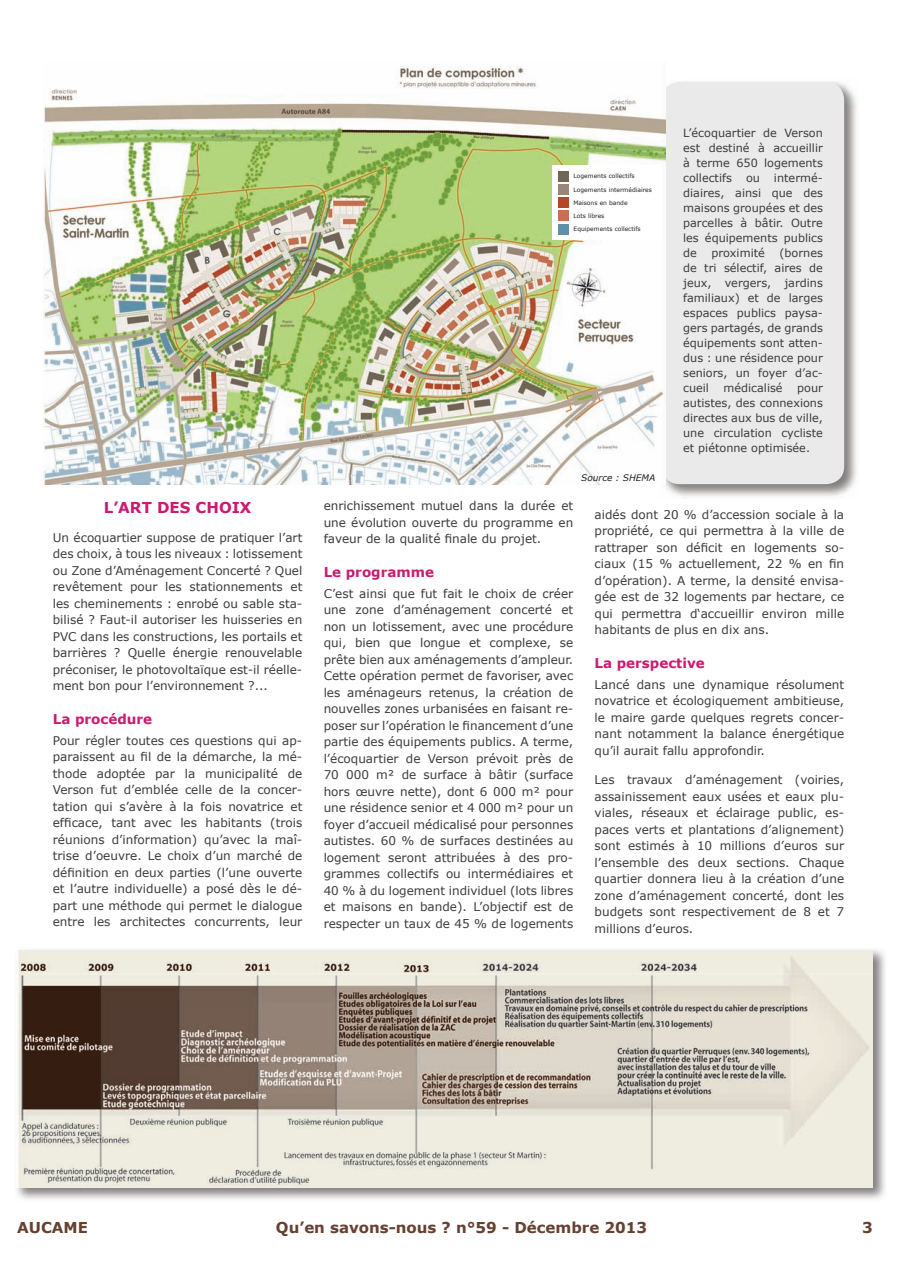
<style>
.page{position:relative;width:897px;height:1267px;background:#fff}
.page>*{position:absolute;margin:0;border:0;box-sizing:border-box;transform-origin:0 0}
.t1{font:700 15px "Verdana";color:#674031}
.t2{font:700 15px "Verdana";color:#cb1a6f}
.t3{font:700 13.5px "Verdana";color:#cb1a6f}
.t4{font:12px/16.5px "Verdana";color:#3b3c3c;text-align:justify}
.t5{font:11.25px/15px "Verdana";color:#3b3c3c;text-align:justify}
.t6{font:italic 9px "Verdana";color:#231f20}
.t7{font:6px "Verdana";color:#231f20}
</style>
<div class="page">
<img style="left:665px;top:81px;width:192px;height:416px">
<div style="left:661px;top:82px;width:183px;height:402px;background:#e9eae9;border-radius:18px"></div>
<img style="left:43px;top:66px;width:622px;height:418px">
<div style="left:552px;top:165px;width:109px;height:75px;background:#fff"></div>
<div style="left:558px;top:197px;width:11px;height:11px;background:#b44728"></div>
<div style="left:558px;top:224px;width:11px;height:10px;background:#5e91a8"></div>
<div style="left:558px;top:211px;width:11px;height:10px;background:#c7714e"></div>
<div style="left:558px;top:184px;width:11px;height:11px;background:#9b8578"></div>
<div style="left:558px;top:171px;width:11px;height:10px;background:#706557"></div>
<img style="left:16px;top:949px;width:869px;height:250px">
<img style="left:17px;top:950px;width:855px;height:237px">
<p class="t2" style="left:104px;top:496px;width:149px">L’ART DES CHOIX</p>
<p class="t4" style="left:53px;top:529px;width:251px">Un écoquartier suppose de pratiquer l’art des choix, à tous les niveaux : lotissement ou Zone d’Aménagement Concerté ? Quel revêtement pour les stationnements et les cheminements : enrobé ou sable sta&shy;bilisé ? Faut-il autoriser les huisseries en PVC dans les constructions, les portails et barrières ? Quelle énergie renouvelable préconiser, le photovoltaïque est-il réelle&shy;ment bon pour l’environnement ?...</p>
<p class="t3" style="left:53px;top:709px;width:101px">La procédure</p>
<p class="t4" style="left:53px;top:732px;width:251px">Pour régler toutes ces questions qui ap&shy;paraissent au fil de la démarche, la mé&shy;thode adoptée par la municipalité de Verson fut d’emblée celle de la concer&shy;tation qui s’avère à la fois novatrice et efficace, tant avec les habitants (trois réunions d’information) qu’avec la maî&shy;trise d’oeuvre. Le choix d’un marché de définition en deux parties (l’une ouverte et l’autre individuelle) a posé dès le dé&shy;part une méthode qui permet le dialogue entre les architectes concurrents, leur</p>
<p class="t7" style="left:573px;top:172px;width:63px">Logements collectifs</p>
<p class="t7" style="left:573px;top:185px;width:80px">Logements intermédiaires</p>
<p class="t7" style="left:573px;top:198px;width:56px">Maisons en bande</p>
<p class="t7" style="left:573px;top:212px;width:32px">Lots libres</p>
<p class="t7" style="left:573px;top:225px;width:69px">Equipements collectifs</p>
<p class="t6" style="left:581px;top:471px;width:75px">Source : SHEMA</p>
<p class="t5" style="left:683px;top:126px;width:141px">L’écoquartier de Verson est destiné à accueillir à terme 650 logements collectifs ou intermé&shy;diaires, ainsi que des maisons groupées et des parcelles à bâtir. Outre les équipements publics de</p>
<p class="t5" style="left:711px;top:246px;width:55px">proximité</p>
<p class="t5" style="left:683px;top:246px;width:141px;text-indent:96px">(bornes de tri sélectif, aires de jeux, vergers, jardins familiaux) et de larges espaces publics paysa&shy;gers partagés, de grands équipements sont atten&shy;dus : une résidence pour seniors, un foyer d’ac&shy;cueil</p>
<p class="t5" style="left:723px;top:380px;width:61px">médicalisé</p>
<p class="t5" style="left:683px;top:380px;width:141px;text-indent:114px">pour autistes, des connexions directes aux bus de ville, une circulation cycliste et piétonne optimisée.</p>
<p class="t4" style="left:323px;top:497px;width:251px">enrichissement mutuel dans la durée et une évolution ouverte du programme en faveur de la qualité finale du projet.</p>
<p class="t3" style="left:323px;top:562px;width:112px">Le programme</p>
<p class="t4" style="left:323px;top:585px;width:251px">C’est ainsi que fut fait le choix de créer une zone d’aménagement concerté et non un lotissement, avec une procédure qui, bien que longue et complexe, se prête bien aux aménagements d’ampleur.<br>Cette opération permet de favoriser, avec les aménageurs retenus, la création de nouvelles zones urbanisées en faisant re&shy;poser sur l’opération le financement d’une partie des équipements publics. A terme, l’écoquartier de Verson prévoit près de 70 000 m² de surface à bâtir (surface hors œuvre nette), dont 6 000 m² pour une résidence senior et 4 000 m² pour un foyer d’accueil médicalisé pour personnes autistes. 60 % de surfaces destinées au logement seront attribuées à des pro&shy;grammes collectifs ou intermédiaires et 40 % à du logement individuel (lots libres et maisons en bande). L’objectif est de respecter un taux de 45 % de logements</p>
<p class="t4" style="left:594px;top:506px;width:251px">aidés dont 20 % d’accession sociale à la propriété, ce qui permettra à la ville de rattraper son déficit en logements so&shy;ciaux (15 % actuellement, 22 % en fin d’opération). A terme, la densité envisa&shy;gée est de 32 logements par hectare, ce qui permettra d‘accueillir environ mille habitants de plus en dix ans.</p>
<p class="t3" style="left:594px;top:653px;width:112px">La perspective</p>
<p class="t4" style="left:594px;top:676px;width:251px">Lancé dans une dynamique résolument novatrice et écologiquement ambitieuse, le maire garde quelques regrets concer&shy;nant notamment la balance énergétique qu’il aurait fallu approfondir.</p>
<p class="t4" style="left:594px;top:771px;width:251px">Les travaux d’aménagement (voiries, assainissement eaux usées et eaux plu&shy;viales, réseaux et éclairage public, es&shy;paces verts et plantations d’alignement) sont estimés à 10 millions d’euros sur l’ensemble des deux sections. Chaque quartier donnera lieu à la création d’une zone d’aménagement concerté, dont les budgets sont respectivement de 8 et 7 millions d’euros.</p>
<p class="t1" style="left:17px;top:1217px;width:72px">AUCAME</p>
<p class="t1" style="left:276px;top:1217px;width:373px">Qu’en savons-nous ? n°59 - Décembre 2013</p>
<p class="t1" style="left:862px;top:1217px;width:12px">3</p>
</div>
